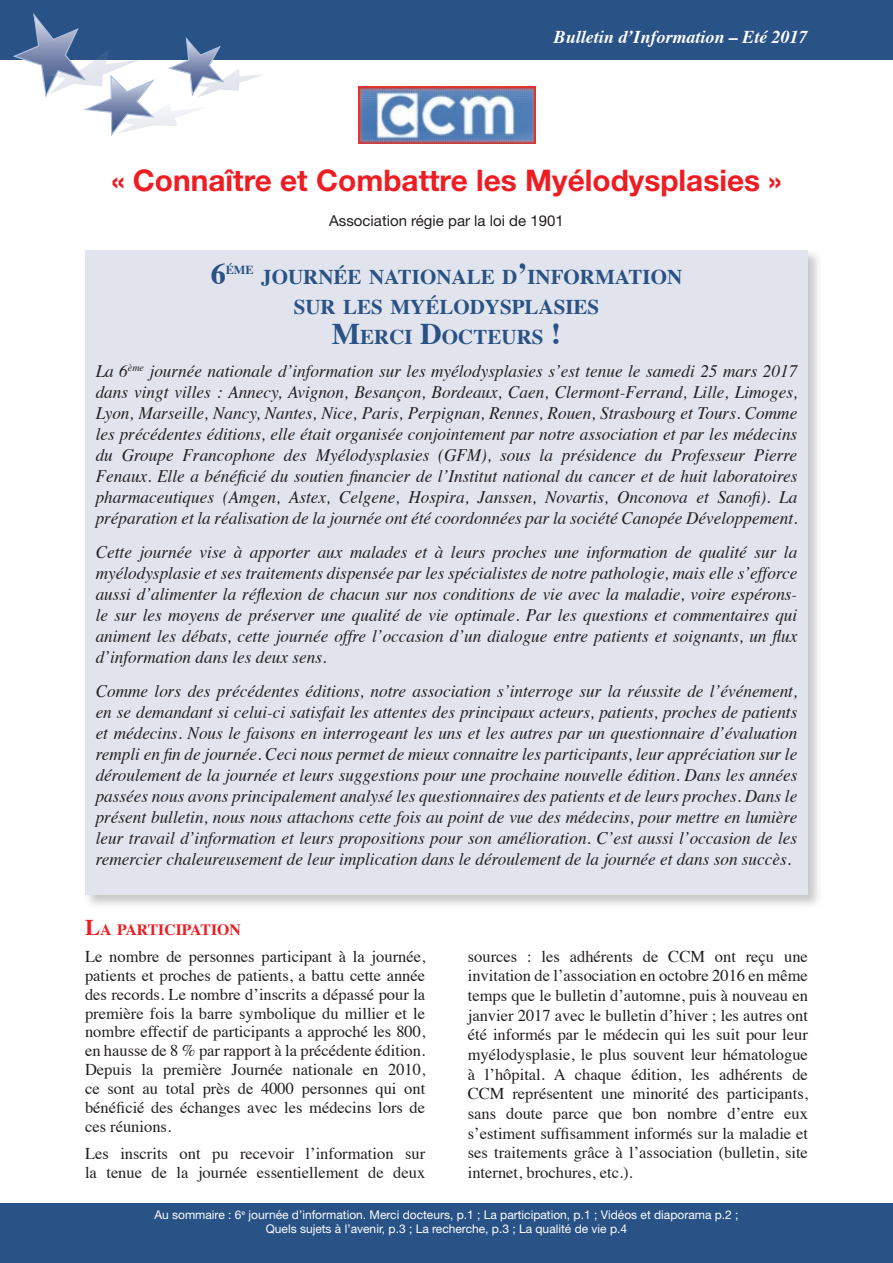
<style>
.page{position:relative;width:893px;height:1263px;background:#fff}
.page>*{position:absolute;margin:0;border:0;box-sizing:border-box;transform-origin:0 0}
.t1{font:700 30px "Times";color:#295286}
.t2{font:700 29.85px "Helvetica Neue LT Std";color:#ee1d23}
.t3{font:700 21px "Times";color:#295286}
.t4{font:italic 700 18px "Times";color:#fff}
.t5{font:italic 17.55px/21px "Times";color:#231f20;text-align:justify}
.t6{font:16.5px/19.6px "Times";color:#231f20;text-align:justify}
.t7{font:700 15.75px "Times";color:#ee1d23}
.t8{font:15px "Helvetica Neue LT Std";color:#231f20}
.t9{font:700 12.3px "Times";color:#295286}
.t10{font:12px/14.4px "Helvetica Neue LT Std";color:#fff;text-align:center}
.s1{font-size:30px}
.s2{font-size:22.5px}
</style>
<div class="page">
<div style="left:0;top:0;width:893px;height:60px;background:#295286"></div>
<div style="left:0;top:1203px;width:893px;height:60px;background:#295286"></div>
<img style="left:358px;top:86px;width:177px;height:57px">
<svg style="left:13px;top:13px;width:251px;height:123px"></svg>
<div style="left:83px;top:248px;width:739px;height:661px;background:#231f20;opacity:.25"></div>
<div style="left:85px;top:250px;width:723px;height:645px;background:#e2e4ed"></div>
<p class="t4" style="left:554px;top:20px;width:256px">Bulletin d’Information – Eté 2017</p>
<h2 class="t2" style="left:111px;top:162px;width:672px">« Connaître et Combattre les Myélodysplasies »</h2>
<p class="t8" style="left:329px;top:212px;width:236px">Association régie par la loi de 1901</p>
<h1 class="t1" style="left:211px;top:245px;width:16px">6</h1>
<p class="t9" style="left:226px;top:258px;width:29px">ÉME</p>
<p class="t3" style="left:261px;top:256px;width:422px">JOURNÉE NATIONALE D<span class="s1">’</span>INFORMATION</p>
<p class="t3" style="left:294px;top:286px;width:307px">SUR LES MYÉLODYSPLASIES</p>
<p class="t3" style="left:332px;top:316px;width:231px"><span class="s1">M</span>ERCI <span class="s1">D</span>OCTEURS <span class="s1">!</span></p>
<p class="t5" style="left:96px;top:360px;width:703px">La 6<sup>ème</sup> journée nationale d’information sur les myélodysplasies s’est tenue le samedi 25 mars 2017 dans vingt villes : Annecy, Avignon, Besançon, Bordeaux, Caen, Clermont-Ferrand, Lille, Limoges, Lyon, Marseille, Nancy, Nantes, Nice, Paris, Perpignan, Rennes, Rouen, Strasbourg et Tours. Comme les précédentes éditions, elle était organisée conjointement par notre association et par les médecins du Groupe Francophone des Myélodysplasies (GFM), sous la présidence du Professeur Pierre Fenaux. Elle a bénéficié du soutien financier de l’Institut national du cancer et de huit laboratoires pharmaceutiques (Amgen, Astex, Celgene, Hospira, Janssen, Novartis, Onconova et Sanofi). La préparation et la réalisation de la journée ont été coordonnées par la société Canopée Développement.</p>
<p class="t5" style="left:96px;top:541px;width:703px">Cette journée vise à apporter aux malades et à leurs proches une information de qualité sur la myélodysplasie et ses traitements dispensée par les spécialistes de notre pathologie, mais elle s’efforce aussi d’alimenter la réflexion de chacun sur nos conditions de vie avec la maladie, voire espérons&shy;le sur les moyens de préserver une qualité de vie optimale. Par les questions et commentaires qui animent les débats, cette journée offre l’occasion d’un dialogue entre patients et soignants, un flux d’information dans les deux sens.</p>
<p class="t5" style="left:96px;top:679px;width:703px">Comme lors des précédentes éditions, notre association s’interroge sur la réussite de l’événement, en se demandant si celui-ci satisfait les attentes des principaux acteurs, patients, proches de patients et médecins. Nous le faisons en interrogeant les uns et les autres par un questionnaire d’évaluation rempli en fin de journée. Ceci nous permet de mieux connaitre les participants, leur appréciation sur le déroulement de la journée et leurs suggestions pour une prochaine nouvelle édition. Dans les années passées nous avons principalement analysé les questionnaires des patients et de leurs proches. Dans le présent bulletin, nous nous attachons cette fois au point de vue des médecins, pour mettre en lumière leur travail d’information et leurs propositions pour son amélioration. C’est aussi l’occasion de les remercier chaleureusement de leur implication dans le déroulement de la journée et dans son succès.</p>
<p class="t7" style="left:85px;top:914px;width:157px"><span class="s2">L</span>A PARTICIPATION</p>
<p class="t6" style="left:85px;top:946px;width:342px;line-height:18.9px">Le nombre de personnes participant à la journée, patients et proches de patients, a battu cette année des records. Le nombre d’inscrits a dépassé pour la première fois la barre symbolique du millier et le nombre effectif de participants a approché les 800, en hausse de 8 % par rapport à la précédente édition.<br>Depuis la première Journée nationale en 2010, ce sont au total près de 4000 personnes qui ont bénéficié des échanges avec les médecins lors de ces réunions.</p>
<p class="t6" style="left:85px;top:1142px;width:342px;line-height:18.9px">Les inscrits ont pu recevoir l’information sur la tenue de la journée essentiellement de deux</p>
<p class="t6" style="left:468px;top:945px;width:342px">sources : les adhérents de CCM ont reçu une invitation de l’association en octobre 2016 en même temps que le bulletin d’automne, puis à nouveau en janvier 2017 avec le bulletin d’hiver ; les autres ont été informés par le médecin qui les suit pour leur myélodysplasie, le plus souvent leur hématologue à l’hôpital. A chaque édition, les adhérents de CCM représentent une minorité des participants, sans doute parce que bon nombre d’entre eux s’estiment suffisamment informés sur la maladie et ses traitements grâce à l’association (bulletin, site internet, brochures, etc.).</p>
<p class="t10" style="left:154px;top:1207px;width:586px">Au sommaire : 6<sup>e</sup> journée d’information. Merci docteurs, p.1 ; La participation, p.1 ; Vidéos et diaporama p.2 ;<br>Quels sujets à l’avenir, p.3 ; La recherche, p.3 ; La qualité de vie p.4</p>
</div>
